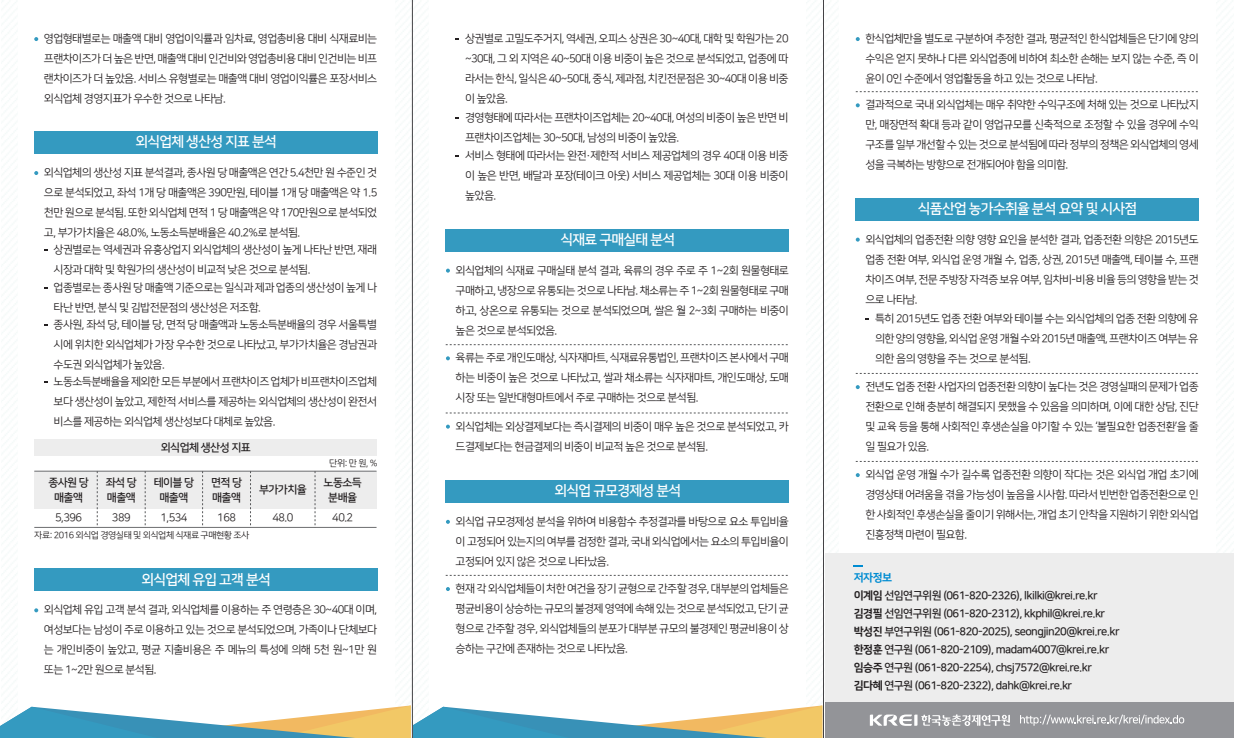
<style>
.page{position:relative;width:1234px;height:738px;background:#fff}
.page>*{position:absolute;margin:0;border:0;box-sizing:border-box;transform-origin:0 0}
.t1{font:14px "Nanum Square B";letter-spacing:-.05em;color:#fff}
.t2{font:11px/20px "Nanum Square R";letter-spacing:-.05em;color:#231f20;text-align:justify}
.t3{font:11px/18px "Nanum Square B";letter-spacing:-.05em;color:#231f20}
.t4{font:11px "Nanum Square EB";color:#008cd2}
.t5{font:9px "Nanum Square R";letter-spacing:-.05em;color:#231f20}
.s1{font-family:"Nanum Square EB"}
</style>
<div class="page">
<div style="left:821px;top:553px;width:413px;height:184px;background:#ededed"></div>
<div style="left:822px;top:702px;width:412px;height:35px;background:#939498"></div>
<svg style="left:870px;top:714px;width:140px;height:11px"></svg>
<svg style="left:1020px;top:714px;width:164px;height:11px"></svg>
<svg style="left:0;top:705px;width:822px;height:32px"></svg>
<div style="left:446px;top:228px;width:343px;height:23px;background:#349ac0"></div>
<div style="left:446px;top:479px;width:343px;height:23px;background:#349ac0"></div>
<svg style="left:446px;top:412px;width:342px;height:1px"></svg>
<svg style="left:446px;top:574px;width:342px;height:1px"></svg>
<svg style="left:446px;top:424px;width:4px;height:4px"></svg>
<svg style="left:446px;top:519px;width:4px;height:4px"></svg>
<svg style="left:446px;top:587px;width:4px;height:3px"></svg>
<svg style="left:446px;top:344px;width:342px;height:1px"></svg>
<svg style="left:446px;top:268px;width:4px;height:4px"></svg>
<svg style="left:446px;top:356px;width:4px;height:4px"></svg>
<svg style="left:34px;top:37px;width:4px;height:4px"></svg>
<div style="left:34px;top:131px;width:343px;height:23px;background:#349ac0"></div>
<div style="left:34px;top:568px;width:343px;height:22px;background:#349ac0"></div>
<svg style="left:34px;top:608px;width:4px;height:4px"></svg>
<svg style="left:34px;top:171px;width:4px;height:4px"></svg>
<div style="left:856px;top:197px;width:343px;height:23px;background:#349ac0"></div>
<svg style="left:856px;top:91px;width:342px;height:1px"></svg>
<svg style="left:856px;top:373px;width:342px;height:1px"></svg>
<svg style="left:856px;top:461px;width:342px;height:1px"></svg>
<svg style="left:856px;top:237px;width:4px;height:4px"></svg>
<svg style="left:856px;top:385px;width:4px;height:4px"></svg>
<svg style="left:856px;top:473px;width:4px;height:3px"></svg>
<svg style="left:856px;top:37px;width:4px;height:4px"></svg>
<svg style="left:856px;top:103px;width:4px;height:4px"></svg>
<div style="left:34px;top:471px;width:343px;height:37px;background:#ededed"></div>
<hr style="left:34px;top:470px;width:343px;height:1px;background:#6c6d70">
<hr style="left:34px;top:526px;width:343px;height:1px;background:#6c6d70">
<svg style="left:97px;top:471px;width:1px;height:56px"></svg>
<svg style="left:145px;top:471px;width:1px;height:56px"></svg>
<svg style="left:202px;top:471px;width:1px;height:56px"></svg>
<svg style="left:250px;top:471px;width:1px;height:56px"></svg>
<svg style="left:315px;top:471px;width:1px;height:56px"></svg>
<div style="left:34px;top:439px;width:343px;height:16px;background:#ededed"></div>
<hr style="left:412px;top:0;width:1px;height:737px;background:#424144">
<hr style="left:823px;top:0;width:1px;height:737px;background:#424144">
<p class="t2" style="left:44px;top:29px;width:335px">영업형태별로는 매출액 대비 영업이익률과 임차료, 영업총비용 대비 식재료비는 프랜차이즈가 더 높은 반면, 매출액 대비 인건비와 영업총비용 대비 인건비는 비프 랜차이즈가 더 높았음. 서비스 유형별로는 매출액 대비 영업이익률은 포장서비스 외식업체 경영지표가 우수한 것으로 나타남.</p>
<p class="t2" style="left:465px;top:29px;width:325px">상권별로 고밀도주거지, 역세권, 오피스 상권은 30~40대, 대학 및 학원가는 20 ~30대, 그 외 지역은 40~50대 이용 비중이 높은 것으로 분석되었고, 업종에 따 라서는 한식, 일식은 40~50대, 중식, 제과점, 치킨전문점은 30~40대 이용 비중 이 높았음.</p>
<p class="t2" style="left:465px;top:107px;width:325px">경영형태에 따라서는 프랜차이즈업체는 20~40대, 여성의 비중이 높은 반면 비 프랜차이즈업체는 30~50대, 남성의 비중이 높았음.</p>
<p class="t2" style="left:465px;top:146px;width:325px">서비스 형태에 따라서는 완전·제한적 서비스 제공업체의 경우 40대 이용 비중 이 높은 반면, 배달과 포장(테이크 아웃) 서비스 제공업체는 30대 이용 비중이 높았음.</p>
<p class="t1" style="left:135px;top:134px;width:143px">외식업체 생산성 지표 분석</p>
<p class="t2" style="left:44px;top:162px;width:335px">외식업체의 생산성 지표 분석결과, 종사원 당 매출액은 연간 5.4천만 원 수준인 것 으로 분석되었고, 좌석 1개 당 매출액은 390만원, 테이블 1개 당 매출액은 약 1.5 천만 원으로 분석됨. 또한 외식업체 면적 1 당 매출액은 약 170만원으로 분석되었 고, 부가가치율은 48.0%, 노동소득분배율은 40.2%로 분석됨.</p>
<p class="t2" style="left:54px;top:240px;width:325px">상권별로는 역세권과 유흥상업지 외식업체의 생산성이 높게 나타난 반면, 재래 시장과 대학 및 학원가의 생산성이 비교적 낮은 것으로 분석됨.</p>
<p class="t2" style="left:54px;top:277px;width:325px">업종별로는 종사원 당 매출액 기준으로는 일식과 제과 업종의 생산성이 높게 나 타난 반면, 분식 및 김밥전문점의 생산성은 저조함.</p>
<p class="t2" style="left:54px;top:314px;width:325px">종사원, 좌석 당, 테이블 당, 면적 당 매출액과 노동소득분배율의 경우 서울특별 시에 위치한 외식업체가 가장 우수한 것으로 나타났고, 부가가치율은 경남권과 수도권 외식업체가 높았음.</p>
<p class="t2" style="left:54px;top:371px;width:325px">노동소득분배율을 제외한 모든 부분에서 프랜차이즈 업체가 비프랜차이즈업체 보다 생산성이 높았고, 제한적 서비스를 제공하는 외식업체의 생산성이 완전서 비스를 제공하는 외식업체 생산성보다 대체로 높았음.</p>
<p class="t1" style="left:560px;top:232px;width:116px">식재료 구매실태 분석</p>
<p class="t2" style="left:456px;top:260px;width:335px">외식업체의 식재료 구매실태 분석 결과, 육류의 경우 주로 주 1~2회 원물형태로 구매하고, 냉장으로 유통되는 것으로 나타남. 채소류는 주 1~2회 원물형태로 구매 하고, 상온으로 유통되는 것으로 분석되었으며, 쌀은 월 2~3회 구매하는 비중이 높은 것으로 분석되었음.</p>
<p class="t2" style="left:456px;top:348px;width:335px">육류는 주로 개인도매상, 식자재마트, 식재료유통법인, 프랜차이즈 본사에서 구매 하는 비중이 높은 것으로 나타났고, 쌀과 채소류는 식자재마트, 개인도매상, 도매 시장 또는 일반대형마트에서 주로 구매하는 것으로 분석됨.</p>
<p class="t2" style="left:456px;top:416px;width:335px">외식업체는 외상결제보다는 즉시결제의 비중이 매우 높은 것으로 분석되었고, 카 드결제보다는 현금결제의 비중이 비교적 높은 것으로 분석됨.</p>
<p class="t3" style="left:161px;top:438px;width:92px">외식업체 생산성 지표</p>
<p class="t5" style="left:329px;top:458px;width:50px">단위: 만 원, %</p>
<p class="t3" style="left:48px;top:474px;width:42px;line-height:15px;text-align:center">종사원 당 매출액</p>
<p class="t2" style="left:55px;top:507px;width:28px">5,396</p>
<p class="t2" style="left:112px;top:507px;width:20px">389</p>
<p class="t2" style="left:161px;top:507px;width:28px">1,534</p>
<p class="t2" style="left:217px;top:507px;width:20px">168</p>
<p class="t2" style="left:273px;top:507px;width:22px">48.0</p>
<p class="t3" style="left:106px;top:474px;width:33px;line-height:15px">좌석 당 매출액</p>
<p class="t3" style="left:154px;top:474px;width:42px;line-height:15px;text-align:center">테이블 당 매출액</p>
<p class="t3" style="left:211px;top:474px;width:33px;line-height:15px">면적 당 매출액</p>
<p class="t3" style="left:259px;top:480px;width:49px">부가가치율</p>
<p class="t3" style="left:324px;top:474px;width:40px;line-height:15px;text-align:center">노동소득 분배율</p>
<p class="t2" style="left:332px;top:507px;width:22px">40.2</p>
<p class="t5" style="left:34px;top:530px;width:216px">자료: 2016 외식업 경영실태 및 외식업체 식재료 구매현황 조사</p>
<p class="t1" style="left:141px;top:571px;width:131px">외식업체 유입 고객 분석</p>
<p class="t2" style="left:44px;top:599px;width:335px">외식업체 유입 고객 분석 결과, 외식업체를 이용하는 주 연령층은 30~40대 이며, 여성보다는 남성이 주로 이용하고 있는 것으로 분석되었으며, 가족이나 단체보다 는 개인비중이 높았고, 평균 지출비용은 주 메뉴의 특성에 의해 5천 원~1만 원 또는 1~2만 원으로 분석됨.</p>
<p class="t1" style="left:554px;top:483px;width:128px">외식업 규모경제성 분석</p>
<p class="t2" style="left:456px;top:511px;width:335px">외식업 규모경제성 분석을 위하여 비용함수 추정결과를 바탕으로 요소 투입비율 이 고정되어 있는지의 여부를 검정한 결과, 국내 외식업에서는 요소의 투입비율이 고정되어 있지 않은 것으로 나타났음.</p>
<p class="t2" style="left:456px;top:578px;width:335px">현재 각 외식업체들이 처한 여건을 장기 균형으로 간주할 경우, 대부분의 업체들은 평균비용이 상승하는 규모의 불경제 영역에 속해 있는 것으로 분석되었고, 단기 균 형으로 간주할 경우, 외식업체들의 분포가 대부분 규모의 불경제인 평균비용이 상 승하는 구간에 존재하는 것으로 나타났음.</p>
<p class="t2" style="left:865px;top:29px;width:335px">한식업체만을 별도로 구분하여 추정한 결과, 평균적인 한식업체들은 단기에 양의 수익은 얻지 못하나 다른 외식업종에 비하여 최소한 손해는 보지 않는 수준, 즉 이 윤이 0인 수준에서 영업활동을 하고 있는 것으로 나타남.</p>
<p class="t2" style="left:865px;top:95px;width:335px">결과적으로 국내 외식업체는 매우 취약한 수익구조에 처해 있는 것으로 나타났지 만, 매장면적 확대 등과 같이 영업규모를 신축적으로 조정할 수 있을 경우에 수익 구조를 일부 개선할 수 있는 것으로 분석됨에 따라 정부의 정책은 외식업체의 영세 성을 극복하는 방향으로 전개되어야 함을 의미함.</p>
<p class="t1" style="left:918px;top:201px;width:221px">식품산업 농가수취율 분석 요약 및 시사점</p>
<p class="t2" style="left:865px;top:229px;width:335px">외식업체의 업종전환 의향 영향 요인을 분석한 결과, 업종전환 의향은 2015년도 업종 전환 여부, 외식업 운영 개월 수, 업종, 상권, 2015년 매출액, 테이블 수, 프랜 차이즈 여부, 전문 주방장 자격증 보유 여부, 임차비-비용 비율 등의 영향을 받는 것 으로 나타남.</p>
<p class="t2" style="left:875px;top:308px;width:325px">특히 2015년도 업종 전환 여부와 테이블 수는 외식업체의 업종 전환 의향에 유 의한 양의 영향을, 외식업 운영 개월 수와 2015년 매출액, 프랜차이즈 여부는 유 의한 음의 영향을 주는 것으로 분석됨.</p>
<p class="t2" style="left:865px;top:376px;width:335px">전년도 업종 전환 사업자의 업종전환 의향이 높다는 것은 경영실패의 문제가 업종 전환으로 인해 충분히 해결되지 못했을 수 있음을 의미하며, 이에 대한 상담, 진단 및 교육 등을 통해 사회적인 후생손실을 야기할 수 있는 ‘불필요한 업종전환’을 줄 일 필요가 있음.</p>
<p class="t2" style="left:865px;top:464px;width:335px">외식업 운영 개월 수가 길수록 업종전환 의향이 작다는 것은 외식업 개업 초기에 경영상태 어려움을 겪을 가능성이 높음을 시사함. 따라서 빈번한 업종전환으로 인 한 사회적인 후생손실을 줄이기 위해서는, 개업 초기 안착을 지원하기 위한 외식업 진흥정책 마련이 필요함.</p>
<p class="t4" style="left:854px;top:571px;width:40px">저자정보</p>
<p class="t3" style="left:854px;top:586px;width:267px"><span class="s1">이계임</span> 선임연구위원 (061-820-2326), lkilki@krei.re.kr <span class="s1">김경필</span> 선임연구위원 (061-820-2312), kkphil@krei.re.kr <span class="s1">박성진</span> 부연구위원 (061-820-2025), seongjin20@krei.re.kr <span class="s1">한정훈</span> 연구원 (061-820-2109), madam4007@krei.re.kr <span class="s1">임승주</span> 연구원 (061-820-2254), chsj7572@krei.re.kr <span class="s1">김다혜</span> 연구원 (061-820-2322), dahk@krei.re.kr</p>
</div>
